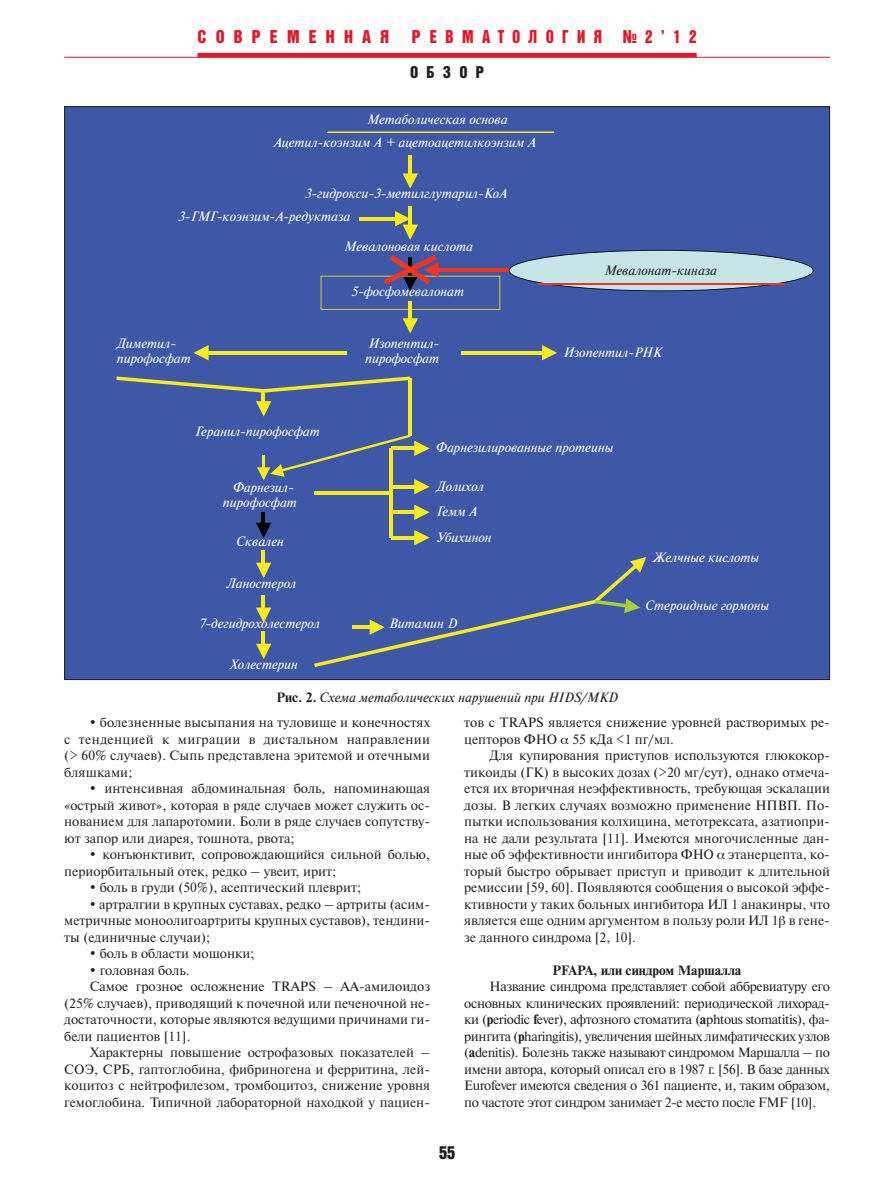
<style>
.page{position:relative;width:893px;height:1190px;background:#fff}
.page>*{position:absolute;margin:0;border:0;box-sizing:border-box;transform-origin:0 0}
.t1{font:18px "Bastion Kontrast";letter-spacing:.505em;color:#e1192b}
.t2{font:18px "Bastion Kontrast";color:#231f20}
.t3{font:16.5px "Bastion Kontrast";letter-spacing:.495em;color:#231f20}
.t4{font:13.5px/16.5px "Newton C";color:#231f20;text-align:justify}
.t5{font:italic 13.5px/15px "Newton C";color:#fff}
.t6{font:italic 13.5px "Newton C";color:#231f20}
.t7{font:700 13.5px "Newton C";color:#231f20}
.s1{font-weight:700;font-style:normal}
.s2{font-weight:700}
</style>
<div class="page">
<hr style="left:64px;top:57px;width:766px;height:1px;background:#e1192b">
<hr style="left:197px;top:53px;width:499px;height:4px;background:#e1192b">
<div style="left:65px;top:107px;width:764px;height:572px;background:#3e57a6"></div>
<hr style="left:327px;top:132px;width:155px;height:1px;background:#f6eb1f">
<hr style="left:488px;top:132px;width:66px;height:1px;background:#f6eb1f">
<hr style="left:408px;top:155px;width:4px;height:19px;background:#f6eb1f">
<svg style="left:402px;top:173px;width:16px;height:16px"></svg>
<hr style="left:408px;top:206px;width:4px;height:19px;background:#f6eb1f">
<hr style="left:408px;top:301px;width:4px;height:17px;background:#f6eb1f">
<svg style="left:402px;top:318px;width:16px;height:15px"></svg>
<hr style="left:208px;top:351px;width:138px;height:3px;background:#f6eb1f">
<svg style="left:193px;top:345px;width:16px;height:15px"></svg>
<hr style="left:461px;top:351px;width:81px;height:3px;background:#f6eb1f">
<svg style="left:542px;top:345px;width:15px;height:15px"></svg>
<svg style="left:116px;top:376px;width:294px;height:40px"></svg>
<svg style="left:256px;top:512px;width:15px;height:26px"></svg>
<svg style="left:256px;top:550px;width:15px;height:28px"></svg>
<svg style="left:256px;top:595px;width:15px;height:28px"></svg>
<hr style="left:314px;top:491px;width:77px;height:4px;background:#f6eb1f">
<hr style="left:389px;top:448px;width:4px;height:89px;background:#f6eb1f">
<hr style="left:408px;top:378px;width:4px;height:57px;background:#f6eb1f">
<svg style="left:257px;top:435px;width:172px;height:59px"></svg>
<hr style="left:391px;top:510px;width:23px;height:4px;background:#f6eb1f">
<svg style="left:414px;top:504px;width:15px;height:16px"></svg>
<hr style="left:391px;top:536px;width:23px;height:3px;background:#f6eb1f">
<svg style="left:414px;top:530px;width:15px;height:15px"></svg>
<svg style="left:314px;top:557px;width:332px;height:110px"></svg>
<hr style="left:438px;top:268px;width:73px;height:3px;background:#ee3524">
<svg style="left:509px;top:250px;width:304px;height:41px"></svg>
<hr style="left:693px;top:283px;width:92px;height:2px;background:#ee3524">
<svg style="left:320px;top:255px;width:180px;height:55px"></svg>
<svg style="left:256px;top:631px;width:15px;height:28px"></svg>
<hr style="left:359px;top:217px;width:36px;height:3px;background:#f6eb1f">
<svg style="left:395px;top:211px;width:23px;height:29px"></svg>
<h1 class="t1" style="left:197px;top:30px;width:193px">СОВPEМЕННАЯ</h1>
<h1 class="t1" style="left:412px;top:30px;width:286px">РЕВМАТОЛОГИЯ №2’12</h1>
<p class="t3" style="left:410px;top:66px;width:75px">ОБЗОР</p>
<p class="t5" style="left:274px;top:110px;width:264px;line-height:22.5px;text-indent:93px">Метаболическая основа<br>Ацетил-коэнзим А + ацетоацетилкоэнзим А</p>
<p class="t5" style="left:305px;top:187px;width:204px">3-гидрокси-3-метилглутарил-КоА</p>
<p class="t5" style="left:178px;top:210px;width:174px">3-ГМГ-коэнзим-А-редуктаза</p>
<p class="t5" style="left:344px;top:240px;width:130px">Мевалоновая кислота</p>
<p class="t5" style="left:351px;top:285px;width:114px">5-фосфомевалонат</p>
<p class="t6" style="left:604px;top:266px;width:114px">Мевалонат-киназа</p>
<p class="t5" style="left:365px;top:337px;width:76px">Изопентил&shy;пирофосфат</p>
<p class="t5" style="left:117px;top:337px;width:75px">Диметил&shy;пирофосфат</p>
<p class="t5" style="left:563px;top:346px;width:100px">Изопентил-РНК</p>
<p class="t5" style="left:195px;top:425px;width:126px">Геранил-пирофосфат</p>
<p class="t5" style="left:436px;top:441px;width:178px">Фарнезилированные протеины</p>
<p class="t5" style="left:436px;top:475px;width:56px;line-height:25.5px">Долихол<br>Гемм А<br>Убихинон</p>
<p class="t5" style="left:223px;top:481px;width:75px;text-align:center">Фарнезил&shy;пирофосфат</p>
<p class="t5" style="left:237px;top:535px;width:49px">Сквален</p>
<p class="t5" style="left:226px;top:577px;width:71px">Ланостерол</p>
<p class="t5" style="left:199px;top:617px;width:123px">7-дегидрохолестерол</p>
<p class="t5" style="left:389px;top:617px;width:69px">Витамин D</p>
<p class="t5" style="left:230px;top:658px;width:70px">Холестерин</p>
<p class="t6" style="left:276px;top:692px;width:343px"><span class="s1">Рис. 2.</span> Схема метаболических нарушений при HIDS/MKD</p>
<p class="t5" style="left:653px;top:551px;width:108px">Желчные кислоты</p>
<p class="t5" style="left:646px;top:599px;width:125px">Стероидные гормоны</p>
<p class="t4" style="left:64px;top:716px;width:367px;text-indent:26px">• болезненные высыпания на туловище и конечностях с тенденцией к миграции в дистальном направлении (&gt; 60% случаев). Сыпь представлена эритемой и отечными бляшками;</p>
<p class="t4" style="left:64px;top:782px;width:367px;text-indent:26px">• интенсивная абдоминальная боль, напоминающая «острый живот», которая в ряде случаев может служить ос&shy;нованием для лапаротомии. Боли в ряде случаев сопутству&shy;ют запор или диарея, тошнота, рвота;</p>
<p class="t4" style="left:64px;top:848px;width:367px;text-indent:26px">• конъюнктивит, сопровождающийся сильной болью, периорбитальный отек, редко – увеит, ирит;</p>
<p class="t4" style="left:90px;top:881px;width:273px">• боль в груди (50%), асептический плеврит;</p>
<p class="t4" style="left:64px;top:897px;width:367px;text-indent:26px">• артралгии в крупных суставах, редко – артриты (асим&shy;метричные моноолигоартриты крупных суставов), тендини&shy;ты (единичные случаи);</p>
<p class="t4" style="left:90px;top:947px;width:166px">• боль в области мошонки;</p>
<p class="t4" style="left:90px;top:963px;width:101px">• головная боль.</p>
<p class="t4" style="left:90px;top:980px;width:342px">Самое грозное осложнение TRAPS – АА-амилоидоз</p>
<p class="t4" style="left:64px;top:996px;width:367px">(25% случаев), приводящий к почечной или печеночной не-</p>
<p class="t4" style="left:64px;top:1013px;width:367px">достаточности, которые являются ведущими причинами ги-</p>
<p class="t4" style="left:64px;top:1029px;width:128px">бели пациентов [11].</p>
<p class="t4" style="left:90px;top:1046px;width:342px">Характерны повышение острофазовых показателей –</p>
<p class="t4" style="left:64px;top:1062px;width:367px">СОЭ, СРБ, гаптоглобина, фибриногена и ферритина, лей-</p>
<p class="t4" style="left:64px;top:1079px;width:367px">коцитоз с нейтрофилезом, тромбоцитоз, снижение уровня</p>
<p class="t4" style="left:64px;top:1095px;width:367px">гемоглобина. Типичной лабораторной находкой у пациен-</p>
<p class="t4" style="left:464px;top:716px;width:367px">тов с TRAPS является снижение уровней растворимых ре&shy;цепторов ФНО 55 кДа &lt;1 пг/мл.</p>
<p class="t4" style="left:464px;top:749px;width:367px;text-indent:26px">Для купирования приступов используются глюкокор&shy;тикоиды (ГК) в высоких дозах (&gt;20 мг/сут), однако отмеча&shy;ется их вторичная неэффективность, требующая эскалации дозы. В легких случаях возможно применение НПВП. По&shy;пытки использования колхицина, метотрексата, азатиопри&shy;на не дали результата [11]. Имеются многочисленные дан&shy;ные об эффективности ингибитора ФНО этанерцепта, ко&shy;торый быстро обрывает приступ и приводит к длительной ремиссии [59, 60]. Появляются сообщения о высокой эффе&shy;ктивности у таких больных ингибитора ИЛ 1 анакинры, что является еще одним аргументом в пользу роли ИЛ 1 в гене&shy;зе данного синдрома [2, 10].</p>
<p class="t7" style="left:552px;top:965px;width:190px">PFAPA, или синдром Маршалла</p>
<p class="t4" style="left:464px;top:980px;width:367px;text-indent:26px">Название синдрома представляет собой аббревиатуру его основных клинических проявлений: периодической лихорад&shy;ки (<span class="s2">p</span>eriodic <span class="s2">f</span>ever), афтозного стоматита (<span class="s2">a</span>phtous stomatitis), фа&shy;рингита (<span class="s2">p</span>haringitis), увеличения шейных лимфатических узлов (<span class="s2">a</span>denitis). Болезнь также называют синдромом Маршалла – по имени автора, который описал его в 1987 г. [56]. В базе данных Eurofever имеются сведения о 361 пациенте, и, таким образом, по частоте этот синдром занимает 2-е место после FMF [10].</p>
<h1 class="t2" style="left:439px;top:1145px;width:18px">55</h1>
</div>
